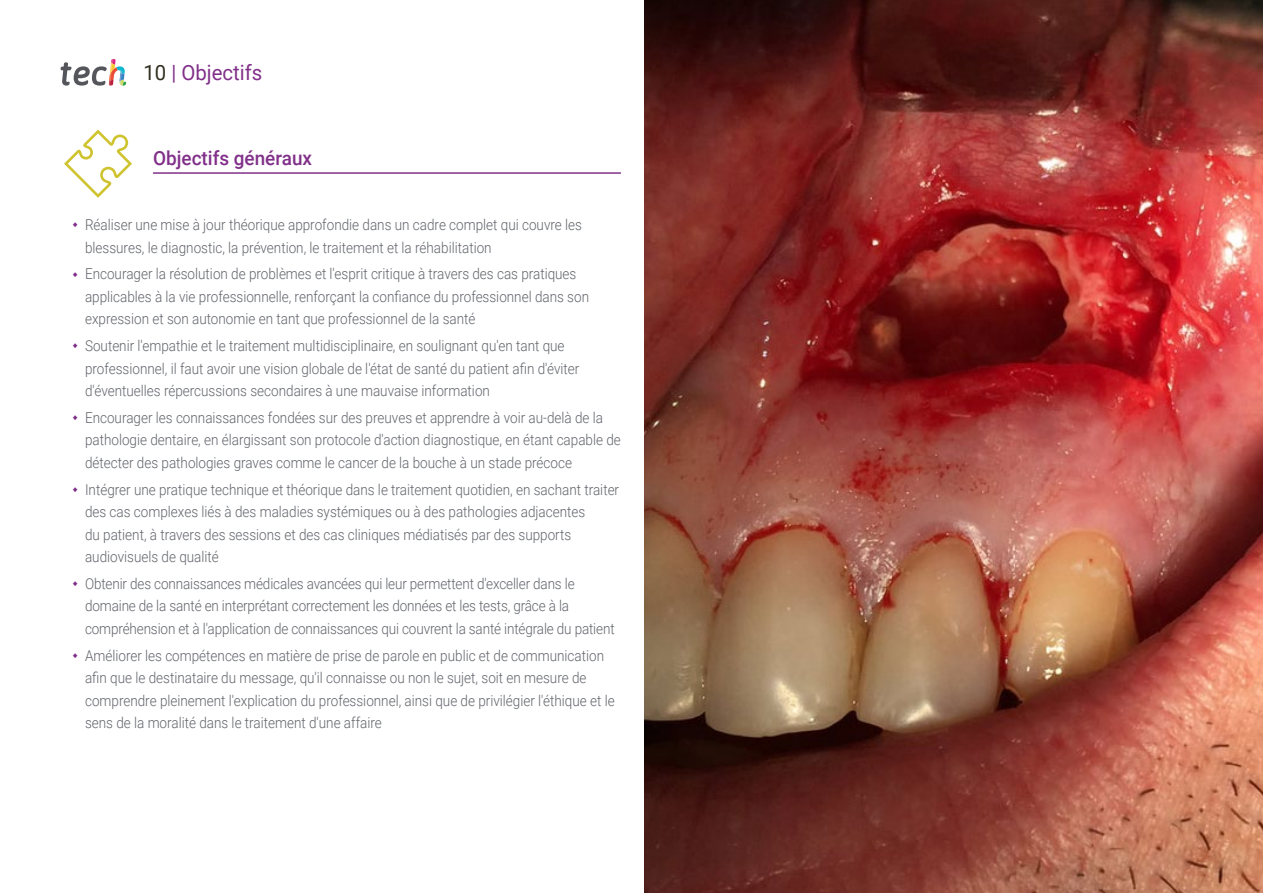
<style>
.page{position:relative;width:1263px;height:893px;background:#fff}
.page>*{position:absolute;margin:0;border:0;box-sizing:border-box;transform-origin:0 0}
.t1{font:21px "Roboto";color:#813089}
.t2{font:500 19.5px "Roboto";color:#813089}
.t3{font:300 15px/22.5px "Roboto";color:#61646a;scale:.9 1}
.s1{color:#312e20}
</style>
<div class="page">
<hr style="left:153px;top:173px;width:468px;height:1px;background:#813089">
<svg style="left:64px;top:130px;width:68px;height:68px"></svg>
<svg style="left:61px;top:59px;width:65px;height:27px"></svg>
<img style="left:644px;top:0;width:619px;height:893px">
<h1 class="t1" style="left:144px;top:57px;width:120px"><span class="s1">10</span> | Objectifs</h1>
<h2 class="t2" style="left:153px;top:144px;width:160px">Objectifs généraux</h2>
<p class="t3" style="left:85px;top:213px;width:554px">Réaliser une mise à jour théorique approfondie dans un cadre complet qui couvre les blessures, le diagnostic, la prévention, le traitement et la réhabilitation</p>
<p class="t3" style="left:85px;top:262px;width:561px">Encourager la résolution de problèmes et l'esprit critique à travers des cas pratiques applicables à la vie professionnelle, renforçant la confiance du professionnel dans son expression et son autonomie en tant que professionnel de la santé</p>
<p class="t3" style="left:85px;top:334px;width:551px">Soutenir l'empathie et le traitement multidisciplinaire, en soulignant qu'en tant que professionnel, il faut avoir une vision globale de l'état de santé du patient afin d'éviter d'éventuelles répercussions secondaires à une mauvaise information</p>
<p class="t3" style="left:85px;top:406px;width:597px">Encourager les connaissances fondées sur des preuves et apprendre à voir au-delà de la pathologie dentaire, en élargissant son protocole d'action diagnostique, en étant capable de détecter des pathologies graves comme le cancer de la bouche à un stade précoce</p>
<p class="t3" style="left:85px;top:477px;width:595px">Intégrer une pratique technique et théorique dans le traitement quotidien, en sachant traiter des cas complexes liés à des maladies systémiques ou à des pathologies adjacentes<br>du patient, à travers des sessions et des cas cliniques médiatisés par des supports audiovisuels de qualité</p>
<p class="t3" style="left:85px;top:572px;width:590px">Obtenir des connaissances médicales avancées qui leur permettent d'exceller dans le domaine de la santé en interprétant correctement les données et les tests, grâce à la compréhension et à l'application de connaissances qui couvrent la santé intégrale du patient</p>
<p class="t3" style="left:85px;top:643px;width:590px">Améliorer les compétences en matière de prise de parole en public et de communication afin que le destinataire du message, qu'il connaisse ou non le sujet, soit en mesure de comprendre pleinement l'explication du professionnel, ainsi que de privilégier l'éthique et le sens de la moralité dans le traitement d'une affaire</p>
</div>
